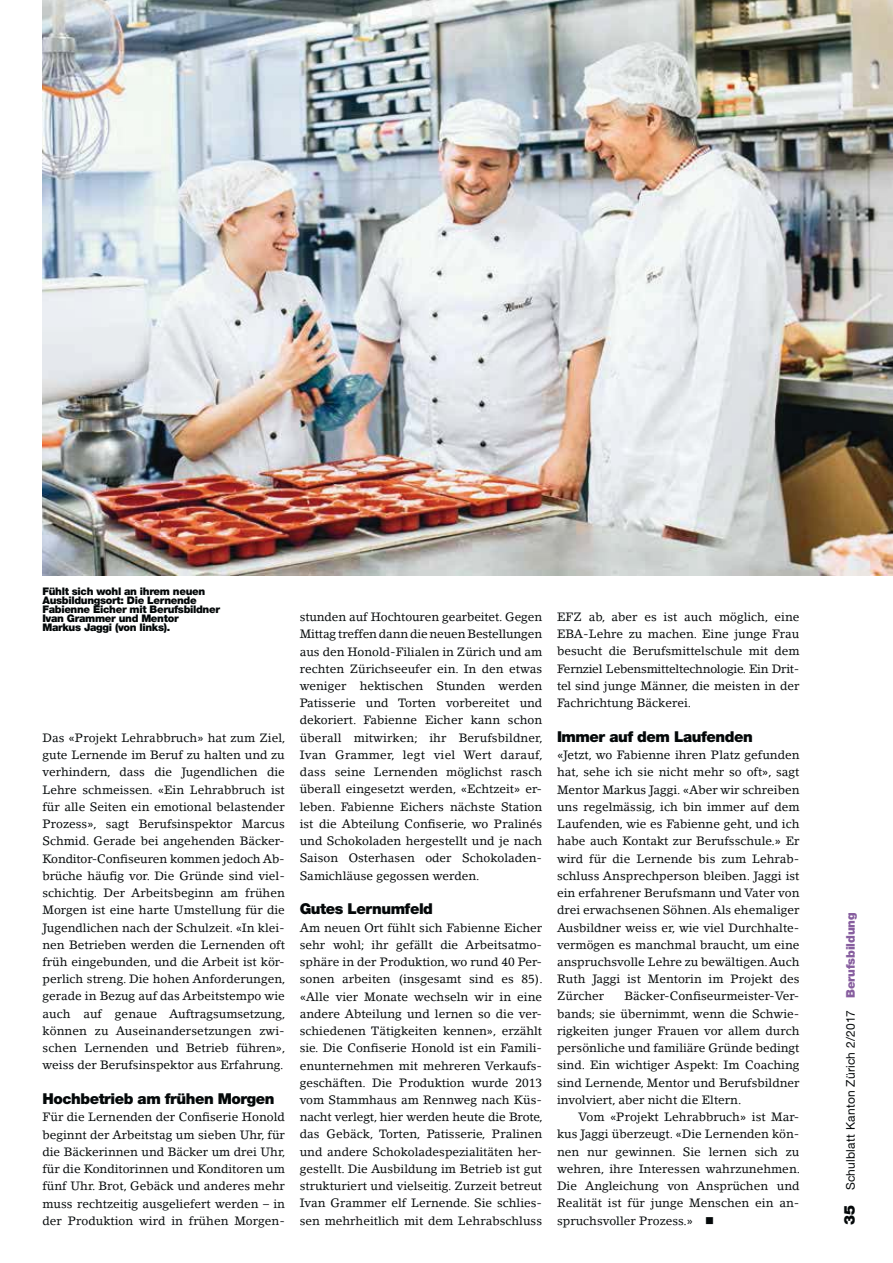
<style>
.page{position:relative;width:893px;height:1263px;background:#fff}
.page>*{position:absolute;margin:0;border:0;box-sizing:border-box;transform-origin:0 0}
.t1{font:900 15px "Helvetica Neue LT Std";letter-spacing:-.03em;color:#040809}
.t2{font:12px/17.2px "Lino Letter LT";color:#040809;text-align:justify}
.t3{font:12px "Helvetica Neue LT Std";letter-spacing:.02em;color:#040809}
.t4{font:900 10.5px/9px "Helvetica Neue LT Std";letter-spacing:-.03em;color:#040809}
.s1{font-weight:900;color:#875e9f}
</style>
<div class="page">
<img style="left:42px;top:0;width:851px;height:575px">
<p class="t4" style="left:42px;top:588px;width:179px">Fühlt sich wohl an ihrem neuen<br>Ausbildungsort: Die Lernende<br>Fabienne Eicher mit Berufsbildner<br>Ivan Grammer und Mentor<br>Markus Jaggi (von links).</p>
<p class="t2" style="left:42px;top:730px;width:245px">Das «Projekt Lehrabbruch» hat zum Ziel, gute Lernende im Beruf zu halten und zu verhindern, dass die Jugendlichen die Lehre schmeissen. «Ein Lehrabbruch ist für alle Seiten ein emotional belastender Prozess», sagt Berufsinspektor Marcus Schmid. Gerade bei angehenden Bäcker-Konditor-Confiseuren kommen jedoch Ab&shy;brüche häufig vor. Die Gründe sind viel&shy;schichtig. Der Arbeitsbeginn am frühen Morgen ist eine harte Umstellung für die Jugendlichen nach der Schulzeit. «In klei&shy;nen Betrieben werden die Lernenden oft früh eingebunden, und die Arbeit ist kör&shy;perlich streng. Die hohen Anforderungen, gerade in Bezug auf das Arbeitstempo wie auch auf genaue Auftragsumsetzung, können zu Auseinandersetzungen zwi&shy;schen Lernenden und Betrieb führen», weiss der Berufsinspektor aus Erfahrung.</p>
<p class="t1" style="left:42px;top:1093px;width:234px">Hochbetrieb am frühen Morgen</p>
<p class="t2" style="left:42px;top:1109px;width:245px">Für die Lernenden der Confiserie Honold beginnt der Arbeitstag um sieben Uhr, für die Bäckerinnen und Bäcker um drei Uhr, für die Konditorinnen und Konditoren um fünf Uhr. Brot, Gebäck und anderes mehr muss rechtzeitig ausgeliefert werden – in der Produktion wird in frühen Morgen-</p>
<p class="t2" style="left:300px;top:609px;width:245px">stunden auf Hochtouren gearbeitet. Gegen Mittag treffen dann die neuen Bestellungen aus den Honold-Filialen in Zürich und am rechten Zürichseeufer ein. In den etwas weniger hektischen Stunden werden Patisserie und Torten vorbereitet und dekoriert. Fabienne Eicher kann schon überall mitwirken; ihr Berufsbildner, Ivan Grammer, legt viel Wert darauf, dass seine Lernenden möglichst rasch überall ein gesetzt werden, «Echtzeit» er&shy;leben. Fabienne Eichers nächste Station ist die Abteilung Confiserie, wo Pralinés und Schokoladen hergestellt und je nach Saison Osterhasen oder Schokoladen-Sami chläuse gegossen werden.</p>
<p class="t1" style="left:300px;top:904px;width:135px">Gutes Lernumfeld</p>
<p class="t2" style="left:300px;top:920px;width:245px">Am neuen Ort fühlt sich Fabienne Eicher sehr wohl; ihr gefällt die Arbeitsatmo - s phäre in der Produktion, wo rund 40 Per&shy;sonen arbeiten (insgesamt sind es 85). «Alle vier Monate wechseln wir in eine andere Abteilung und lernen so die ver&shy;schiedenen Tätigkeiten kennen», erzählt sie. Die Confiserie Honold ist ein Famili&shy;enunternehmen mit mehreren Verkaufs&shy;geschäften. Die Produktion wurde 2013 vom Stammhaus am Rennweg nach Küs&shy;nacht verlegt, hier werden heute die Brote, das Gebäck, Torten, Patisserie, Pralinen und andere Schokoladespezialitäten her&shy;gestellt. Die Ausbildung im Betrieb ist gut strukturiert und vielseitig. Zurzeit betreut Ivan Grammer elf Lernende. Sie schlies&shy;sen mehrheitlich mit dem Lehrabschluss</p>
<p class="t2" style="left:557px;top:609px;width:244px">EFZ ab, aber es ist auch möglich, eine EBA-Lehre zu machen. Eine junge Frau besucht die Berufsmittelschule mit dem Fernziel Lebensmitteltechnologie. Ein Drit&shy;tel sind junge Männer, die meisten in der Fachrichtung Bäckerei.</p>
<p class="t1" style="left:557px;top:731px;width:197px">Immer auf dem Laufenden</p>
<p class="t2" style="left:557px;top:747px;width:244px">«Jetzt, wo Fabienne ihren Platz gefunden hat, sehe ich sie nicht mehr so oft», sagt Mentor Markus Jaggi. «Aber wir schreiben uns regelmässig, ich bin immer auf dem Laufenden, wie es Fabienne geht, und ich habe auch Kontakt zur Berufsschule.» Er wird für die Lernende bis zum Lehrab&shy;schluss Ansprechperson bleiben. Jaggi ist ein erfahrener Berufsmann und Vater von drei erwachsenen Söhnen. Als ehemaliger Ausbildner weiss er, wie viel Durchhalte&shy;vermögen es manchmal braucht, um eine anspruchsvolle Lehre zu bewältigen. Auch Ruth Jaggi ist Mentorin im Projekt des Zürcher</p>
<p class="t2" style="left:557px;top:989px;width:244px;text-indent:68px">Bäcker-Confiseurmeister-Ver&shy;bands; sie übernimmt, wenn die Schwie&shy;rigkeiten junger Frauen vor allem durch persönliche und familiäre Gründe bedingt sind. Ein wichtiger Aspekt: Im Coaching sind Lernende, Mentor und Berufsbildner involviert, aber nicht die Eltern.</p>
<p class="t2" style="left:557px;top:1109px;width:245px;text-indent:21px">Vom «Projekt Lehrabbruch» ist Mar&shy;kus Jaggi überzeugt. «Die Lernenden kön&shy;nen nur gewinnen. Sie lernen sich zu wehren, ihre Interessen wahrzunehmen.<br>Die Angleichung von Ansprüchen und Realität ist für junge Menschen ein an&shy;spruchsvoller Prozess.»</p>
<p class="t3" style="left:843px;top:1190px;width:280px;rotate:-90deg">Schulblatt Kanton Zürich 2/2017 <span class="s1">Berufsbildung</span></p>
<p class="t1" style="left:844px;top:1225px;width:21px;rotate:-90deg">35</p>
</div>
